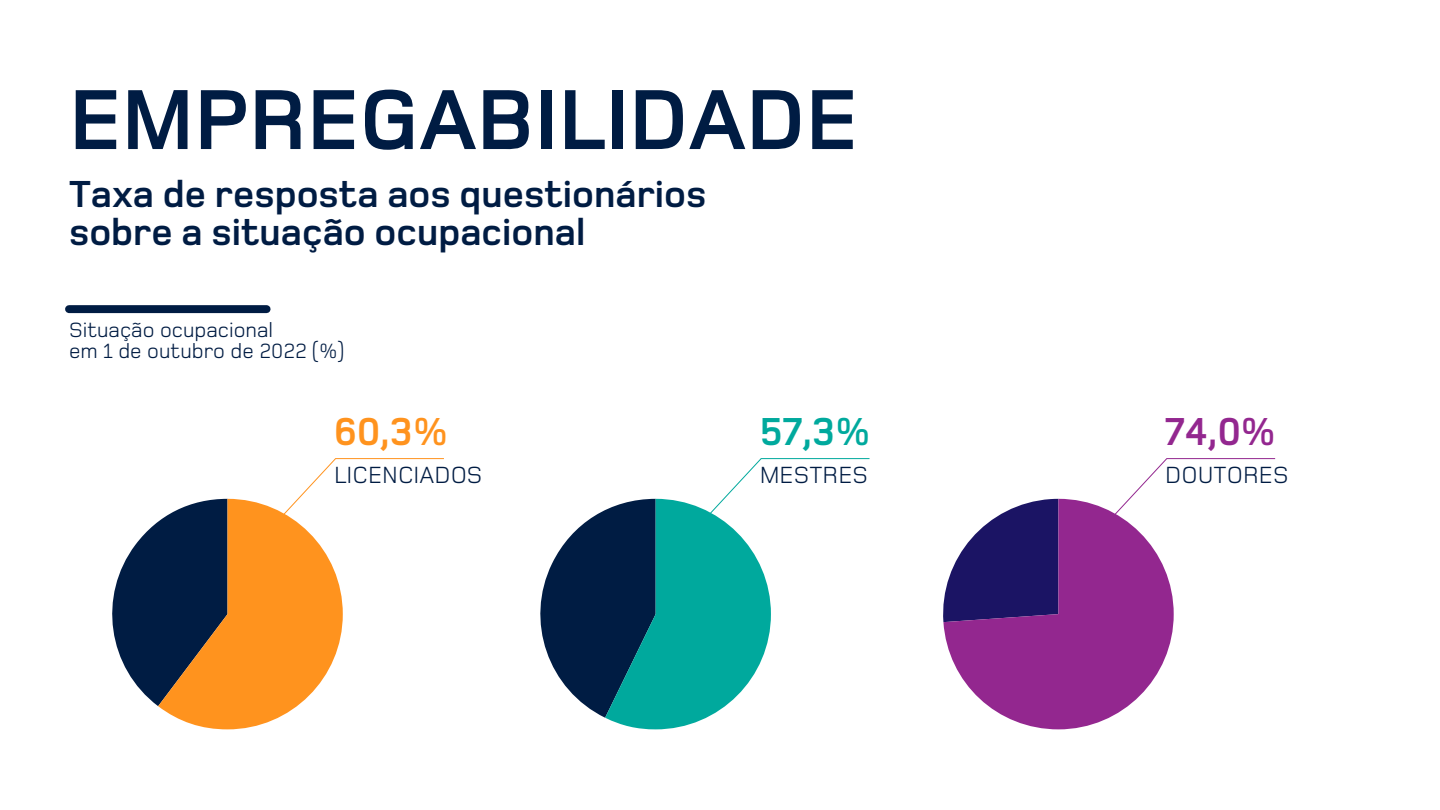
<style>
.page{position:relative;width:1440px;height:810px;background:#fff}
.page>*{position:absolute;margin:0;border:0;box-sizing:border-box;transform-origin:0 0}
.t1{font:700 88.2px "Foundry Monoline";color:#001c43}
.t2{font:700 40.42px "Foundry Monoline";color:#ff931e}
.t3{font:700 40.42px "Foundry Monoline";color:#00a99d}
.t4{font:700 40.42px "Foundry Monoline";color:#93278f}
.t5{font:700 39.08px/38.8px "Foundry Monoline";color:#001c43}
.t6{font:24.3px "Foundry Monoline";color:#001c43}
.t7{font:21.45px/21.5px "Foundry Monoline";color:#001c43}
</style>
<div class="page">
<svg style="left:112px;top:458px;width:332px;height:271px"></svg>
<svg style="left:540px;top:458px;width:330px;height:271px"></svg>
<svg style="left:943px;top:499px;width:231px;height:230px;fill:#93278f"></svg>
<svg style="left:1081px;top:458px;width:195px;height:93px"></svg>
<div style="left:69px;top:305px;width:198px;height:8px;background:#001c43"></div>
<h1 class="t1" style="left:69px;top:73px;width:791px">EMPREGABILIDADE</h1>
<p class="t5" style="left:69px;top:177px;width:639px">Taxa de resposta aos questionários sobre a situação ocupacional</p>
<p class="t7" style="left:69px;top:320px;width:276px">Situação ocupacional<br>em 1 de outubro de 2022 (%)</p>
<p class="t2" style="left:334px;top:410px;width:116px">60,3%</p>
<p class="t6" style="left:334px;top:462px;width:150px">LICENCIADOS</p>
<p class="t3" style="left:760px;top:410px;width:112px">57,3%</p>
<p class="t6" style="left:760px;top:462px;width:110px">MESTRES</p>
<p class="t4" style="left:1165px;top:410px;width:112px">74,0%</p>
<p class="t6" style="left:1165px;top:462px;width:125px">DOUTORES</p>
</div>
